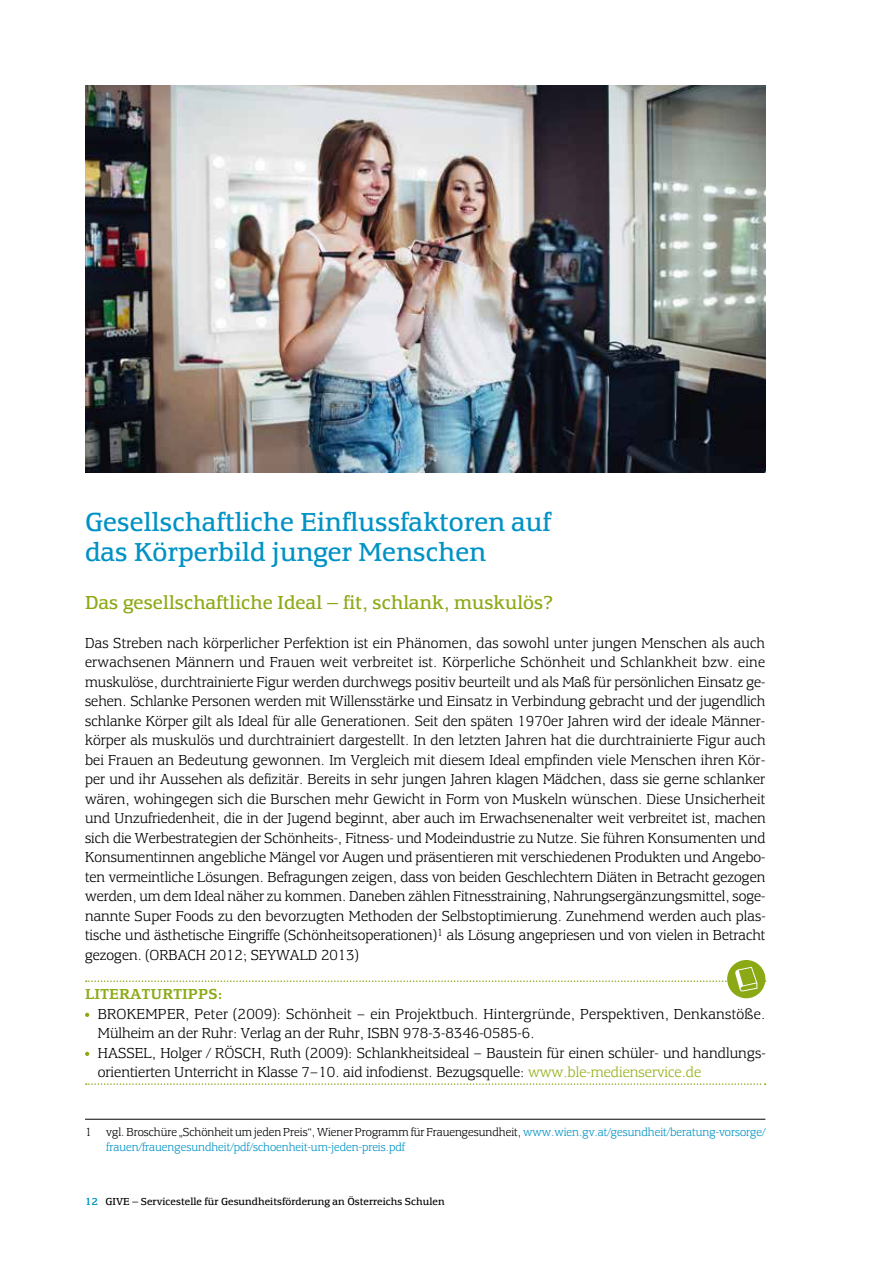
<style>
.page{position:relative;width:893px;height:1263px;background:#fff}
.page>*{position:absolute;margin:0;border:0;box-sizing:border-box;transform-origin:0 0}
.t1{font:27px/30px "Equestrienne";color:#0092c5}
.t2{font:19.5px "Equestrienne";color:#8ba915}
.t3{font:300 15px/19.5px "Equestrienne";color:#000;text-align:justify}
.t4{font:500 15px "Equestrienne";letter-spacing:.01em;color:#8ba915}
.t5{font:300 12px/15px "Equestrienne";color:#0092c5}
.t6{font:10.5px "Equestrienne";color:#000}
.s1{color:#91b016}
.s2{color:#000}
.s3{font-weight:500;color:#0092c5}
</style>
<div class="page">
<svg style="left:86px;top:1083px;width:680px;height:2px"></svg>
<svg style="left:85px;top:1013px;width:4px;height:4px"></svg>
<svg style="left:85px;top:1052px;width:4px;height:4px"></svg>
<img style="left:85px;top:85px;width:680px;height:387px">
<div style="left:727px;top:960px;width:38px;height:38px;background:#8ba915;border-radius:50%"></div>
<svg style="left:86px;top:967px;width:680px;height:24px"></svg>
<hr style="left:85px;top:1119px;width:680px;height:1px;background:#000">
<h1 class="t1" style="left:85px;top:507px;width:468px">Gesellschaftliche Einflussfaktoren auf das Körperbild junger Menschen</h1>
<h2 class="t2" style="left:85px;top:592px;width:470px">Das gesellschaftliche Ideal – fit, schlank, muskulös?</h2>
<p class="t3" style="left:85px;top:633px;width:682px">Das Streben nach körperlicher Perfektion ist ein Phänomen, das sowohl unter jungen Menschen als auch erwachsenen Männern und Frauen weit verbreitet ist. Körperliche Schönheit und Schlankheit bzw. eine muskulöse, durchtrainierte Figur werden durchwegs positiv beurteilt und als Maß für persönlichen Einsatz ge&shy;sehen. Schlanke Personen werden mit Willensstärke und Einsatz in Verbindung gebracht und der jugendlich schlanke Körper gilt als Ideal für alle Generationen. Seit den späten 1970er Jahren wird der ideale Männer&shy;körper als muskulös und durchtrainiert dargestellt. In den letzten Jahren hat die durchtrainierte Figur auch bei Frauen an Bedeutung gewonnen. Im Vergleich mit diesem Ideal empfinden viele Menschen ihren Kör&shy;per und ihr Aussehen als defizitär. Bereits in sehr jungen Jahren klagen Mädchen, dass sie gerne schlanker wären, wohingegen sich die Burschen mehr Gewicht in Form von Muskeln wünschen. Diese Unsicherheit und Unzufriedenheit, die in der Jugend beginnt, aber auch im Erwachsenenalter weit verbreitet ist, machen sich die Werbestrategien der Schönheits-, Fitness- und Modeindustrie zu Nutze. Sie führen Konsumenten und Konsumentinnen angebliche Mängel vor Augen und präsentieren mit verschiedenen Produkten und Angebo&shy;ten vermeintliche Lösungen. Befragungen zeigen, dass von beiden Geschlechtern Diäten in Betracht gezogen werden, um dem Ideal näher zu kommen. Daneben zählen Fitnesstraining, Nahrungsergänzungsmittel, soge&shy;nannte Super Foods zu den bevorzugten Methoden der Selbstoptimierung. Zunehmend werden auch plas&shy;tische und ästhetische Eingriffe (Schönheitsoperationen)<sup>1</sup> als Lösung angepriesen und von vielen in Betracht gezogen. (ORBACH 2012; SEYWALD 2013)</p>
<p class="t4" style="left:85px;top:985px;width:139px">LITERATURTIPPS:</p>
<p class="t3" style="left:98px;top:1004px;width:669px;text-align:left">BROKEMPER, Peter (2009): Schönheit – ein Projektbuch. Hintergründe, Perspektiven, Denkanstöße.<br>Mülheim an der Ruhr: Verlag an der Ruhr, ISBN 978-3-8346-0585-6.<br>HASSEL, Holger / RÖSCH, Ruth (2009): Schlankheitsideal – Baustein für einen schüler- und handlungs&shy;orientierten Unterricht in Klasse 7–10. aid infodienst. Bezugsquelle: <span class="s1">www.ble-medienservice.de</span></p>
<p class="t5" style="left:106px;top:1125px;width:661px;text-indent:-21px"><span class="s2">1 vgl. Broschüre „Schönheit um jeden Preis“, Wiener Programm für Frauengesundheit,</span> www.wien.gv.at/gesundheit/beratung-vorsorge/ frauen/frauengesundheit/pdf/schoenheit-um-jeden-preis.pdf</p>
<p class="t6" style="left:85px;top:1196px;width:361px"><span class="s3">12</span> GIVE – Servicestelle für Gesundheitsförderung an Österreichs Schulen</p>
</div>
